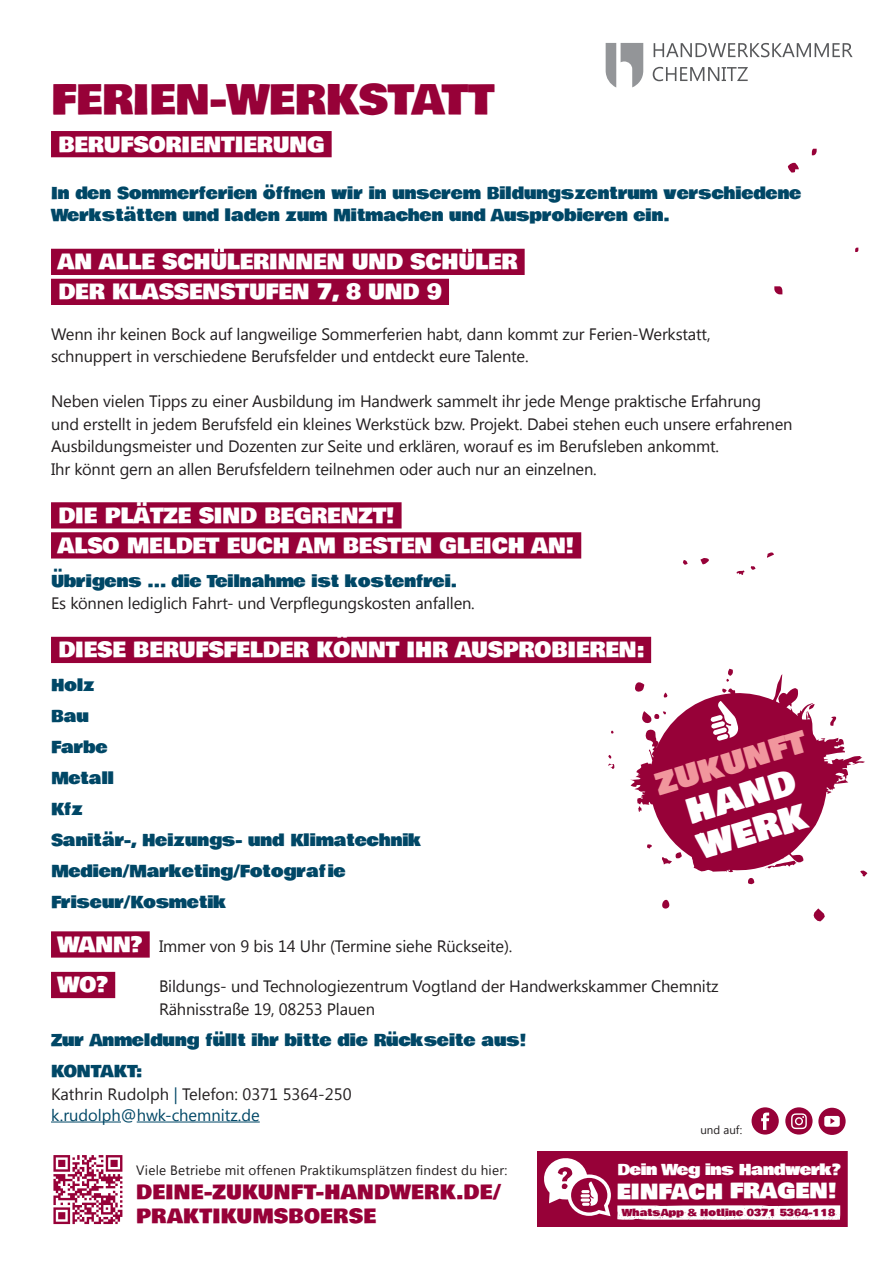
<style>
.page{position:relative;width:893px;height:1263px;background:#fff}
.page>*{position:absolute;margin:0;border:0;box-sizing:border-box;transform-origin:0 0}
.t1{font:40.65px "Bowlby One";color:#970138}
.t2{font:38.7px/36.8px "Bowlby One SC";color:#fff}
.t3{font:33.75px "Bowlby One SC";color:#f1969d}
.t4{font:21px "Bowlby One";color:#fff}
.t5{font:21px "Bowlby One SC";color:#fff;scale:1.05 1}
.t6{font:19.65px "Bowlby One";letter-spacing:.02em;color:#970138}
.t7{font:16.5px/22.5px "Lao UI";letter-spacing:-.01em;color:#231f20}
.t8{font:16.5px/22.5px "Bowlby One";color:#004766}
.t9{font:16.5px "Lao UI";color:#004766}
.t10{font:15.15px "Bowlby One";letter-spacing:-.025em;color:#fff;scale:1.05 1}
.t11{font:13.5px "Lao UI";letter-spacing:.015em;color:#231f20}
.t12{font:11.55px "Lao UI";color:#231f20}
.t13{font:9.6px "Bowlby One";color:#970138;scale:1.05 1}
.s1{font-family:"Bowlby One";font-size:21px;color:#fff}
.s2{color:#004766}
</style>
<div class="page">
<svg style="left:608px;top:669px;width:257px;height:240px"></svg>
<svg style="left:710px;top:701px;width:29px;height:40px"></svg>
<div style="left:51px;top:249px;width:474px;height:26px;background:#970138"></div>
<div style="left:51px;top:279px;width:398px;height:26px;background:#970138"></div>
<div style="left:51px;top:502px;width:351px;height:26px;background:#970138"></div>
<div style="left:51px;top:532px;width:530px;height:26px;background:#970138"></div>
<div style="left:51px;top:637px;width:600px;height:26px;background:#970138"></div>
<div style="left:51px;top:931px;width:99px;height:26px;background:#970138"></div>
<div style="left:51px;top:972px;width:64px;height:26px;background:#970138"></div>
<hr style="left:51px;top:1122px;width:70px;height:1px;background:#004766">
<hr style="left:137px;top:1122px;width:123px;height:1px;background:#004766">
<svg style="left:736px;top:570px;width:9px;height:5px"></svg>
<svg style="left:683px;top:560px;width:5px;height:5px"></svg>
<svg style="left:751px;top:566px;width:5px;height:4px"></svg>
<svg style="left:700px;top:558px;width:9px;height:7px"></svg>
<svg style="left:767px;top:552px;width:7px;height:6px"></svg>
<svg style="left:774px;top:286px;width:8px;height:8px"></svg>
<svg style="left:812px;top:149px;width:46px;height:103px"></svg>
<svg style="left:788px;top:163px;width:11px;height:9px"></svg>
<svg style="left:214px;top:248px;width:10px;height:4px"></svg>
<svg style="left:462px;top:248px;width:10px;height:4px"></svg>
<div style="left:51px;top:131px;width:281px;height:26px;background:#970138"></div>
<svg style="left:811px;top:872px;width:57px;height:50px"></svg>
<div style="left:537px;top:1150px;width:311px;height:76px;background:#970138"></div>
<svg style="left:544px;top:1158px;width:67px;height:58px"></svg>
<svg style="left:617px;top:1205px;width:223px;height:15px;background:#f7ecf0"></svg>
<div style="left:51px;top:1153px;width:74px;height:73px;background:linear-gradient(to bottom,#fff,#fff)"></div>
<svg style="left:53px;top:1155px;width:69px;height:69px"></svg>
<svg style="left:752px;top:1107px;width:27px;height:27px"></svg>
<svg style="left:785px;top:1107px;width:27px;height:27px"></svg>
<svg style="left:818px;top:1108px;width:28px;height:27px"></svg>
<p class="t1" style="left:51px;top:69px;width:445px">FERIEN-WERKSTATT</p>
<p class="t4" style="left:58px;top:128px;width:267px">BERUFSORIENTIERUNG</p>
<p class="t8" style="left:51px;top:182px;width:752px">In den Sommerferien öffnen wir in unserem Bildungszentrum verschiedene<br>Werkstätten und laden zum Mitmachen und Ausprobieren ein.</p>
<p class="t4" style="left:58px;top:246px;width:461px">AN ALLE SCHÜLERINNEN UND SCHÜLER</p>
<p class="t4" style="left:58px;top:276px;width:385px">DER KLASSENSTUFEN 7, 8 UND 9</p>
<p class="t7" style="left:51px;top:322px;width:661px">Wenn ihr keinen Bock auf langweilige Sommerferien habt, dann kommt zur Ferien-Werkstatt,</p>
<p class="t7" style="left:51px;top:345px;width:479px">schnuppert in verschiedene Berufsfelder und entdeckt eure Talente.</p>
<p class="t7" style="left:51px;top:390px;width:712px">Neben vielen Tipps zu einer Ausbildung im Handwerk sammelt ihr jede Menge praktische Erfahrung</p>
<p class="t7" style="left:51px;top:412px;width:743px">und erstellt in jedem Berufsfeld ein kleines Werkstück bzw. Projekt. Dabei stehen euch unsere erfahrenen<br>Ausbildungsmeister und Dozenten zur Seite und erklären, worauf es im Berufsleben ankommt.</p>
<p class="t7" style="left:51px;top:457px;width:547px">Ihr könnt gern an allen Berufsfeldern teilnehmen oder auch nur an einzelnen.</p>
<p class="t4" style="left:58px;top:500px;width:337px">DIE PLÄTZE SIND BEGRENZT!</p>
<p class="t4" style="left:58px;top:530px;width:518px">ALSO MELDET EUCH AM BESTEN GLEICH AN!</p>
<p class="t8" style="left:51px;top:570px;width:408px">Übrigens ... die Teilnahme ist kostenfrei.</p>
<p class="t7" style="left:51px;top:592px;width:425px">Es können lediglich Fahrt- und Verpflegungskosten anfallen.</p>
<p class="t4" style="left:58px;top:634px;width:588px">DIESE BERUFSFELDER KÖNNT IHR AUSPROBIEREN:</p>
<p class="t8" style="left:51px;top:675px;width:45px">Holz</p>
<p class="t8" style="left:51px;top:706px;width:39px">Bau</p>
<p class="t8" style="left:51px;top:737px;width:58px">Farbe</p>
<p class="t8" style="left:51px;top:768px;width:65px">Metall</p>
<p class="t8" style="left:51px;top:799px;width:34px">Kfz</p>
<p class="t8" style="left:51px;top:830px;width:372px">Sanitär-, Heizungs- und Klimatechnik</p>
<p class="t8" style="left:51px;top:861px;width:296px">Medien/Marketing/Fotografie</p>
<p class="t8" style="left:51px;top:892px;width:177px">Friseur/Kosmetik</p>
<p class="t7" style="left:58px;top:934px;width:456px"><span class="s1">WANN?</span> Immer von 9 bis 14 Uhr (Termine siehe Rückseite).</p>
<p class="t4" style="left:58px;top:969px;width:52px">WO?</p>
<p class="t7" style="left:159px;top:975px;width:561px">Bildungs- und Technologiezentrum Vogtland der Handwerkskammer Chemnitz</p>
<p class="t7" style="left:159px;top:997px;width:217px">Rähnisstraße 19, 08253 Plauen</p>
<p class="t8" style="left:51px;top:1029px;width:476px">Zur Anmeldung füllt ihr bitte die Rückseite aus!</p>
<p class="t8" style="left:51px;top:1060px;width:93px">KONTAKT:</p>
<p class="t7" style="left:51px;top:1082px;width:302px">Kathrin Rudolph <span class="s2">|</span> Telefon: 0371 5364-250</p>
<p class="t9" style="left:51px;top:1103px;width:210px">k.rudolph@hwk-chemnitz.de</p>
<h3 class="t3" style="left:649px;top:761px;width:157px;rotate:-17deg">zukunft</h3>
<h2 class="t2" style="left:682px;top:795px;width:114px;rotate:-17deg">hand werk</h2>
<p class="t12" style="left:700px;top:1122px;width:44px">und auf:</p>
<p class="t11" style="left:136px;top:1161px;width:373px">Viele Betriebe mit offenen Praktikumsplätzen findest du hier:</p>
<p class="t6" style="left:136px;top:1177px;width:366px">DEINE-ZUKUNFT-HANDWERK.DE/</p>
<p class="t6" style="left:136px;top:1201px;width:241px">PRAKTIKUMSBOERSE</p>
<p class="t10" style="left:617px;top:1158px;width:214px">Dein Weg ins Handwerk?</p>
<p class="t13" style="left:622px;top:1205px;width:205px">WhatsApp &amp; Hotline 0371 5364-118</p>
<p class="t5" style="left:617px;top:1175px;width:211px">EINFACH FRAGEN!</p>
</div>
